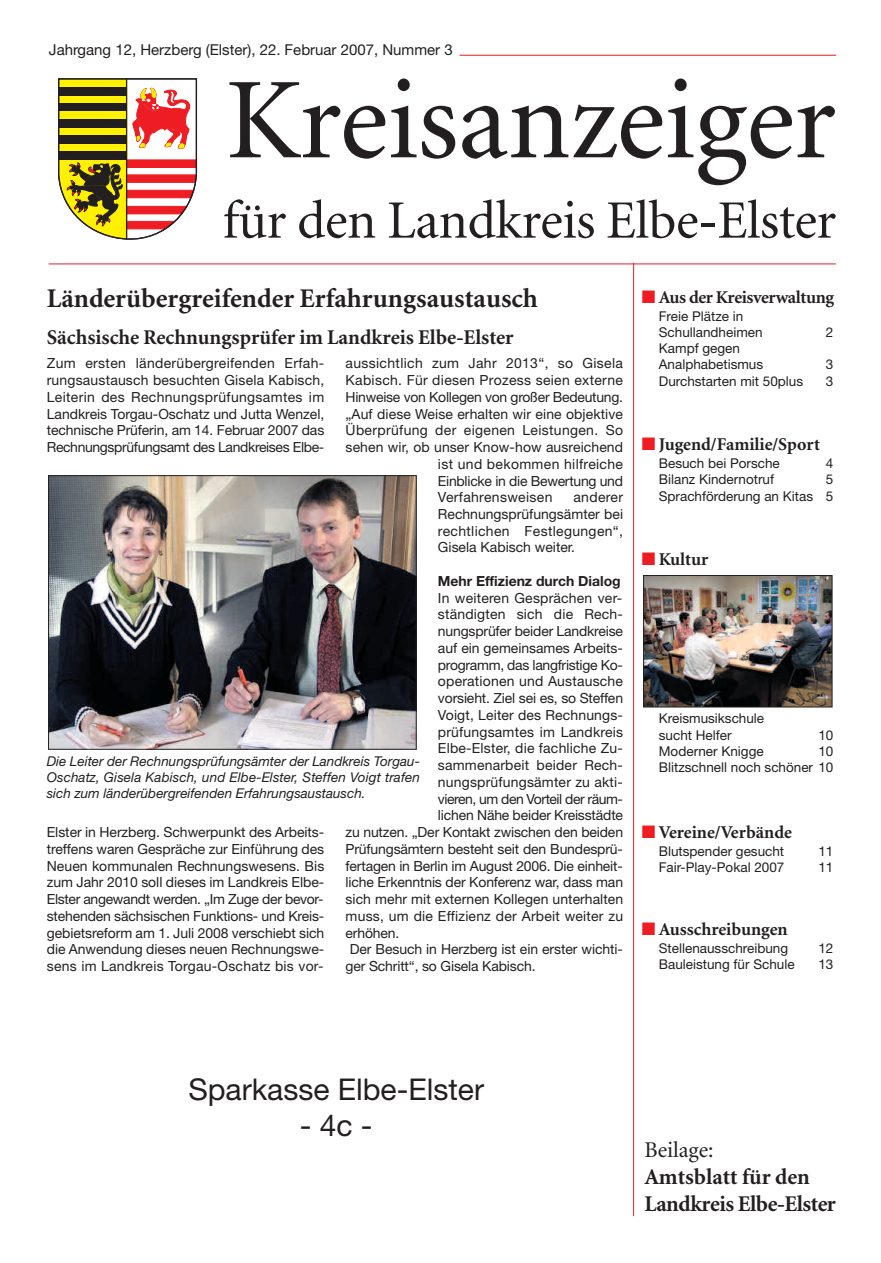
<style>
.page{position:relative;width:881px;height:1263px;background:#fff}
.page>*{position:absolute;margin:0;border:0;box-sizing:border-box;transform-origin:0 0}
.t1{font:115.5px "Minion";letter-spacing:-.005em;color:#231f20}
.t2{font:54px "Minion";letter-spacing:-.01em;color:#231f20}
.t3{font:30px/36px "Helvetica Neue LT";color:#231f20;text-align:center}
.t4{font:700 27px "Minion";color:#231f20}
.t5{font:700 22.5px/27px "Minion";letter-spacing:-.015em;color:#231f20}
.t6{font:22.5px "Minion";color:#231f20}
.t7{font:700 21px "Minion";color:#231f20}
.t8{font:700 18px "Minion";letter-spacing:-.005em;color:#231f20}
.t9{font:15px "Helvetica Neue LT";color:#231f20}
.t10{font:13.95px/16.8px "Helvetica Neue LT";color:#231f20;text-align:justify}
.t11{font:13.95px "Helvetica Neue LT";letter-spacing:.025em;color:#231f20}
.t12{font:13.95px "Helvetica Neue LT";letter-spacing:-.02em;color:#231f20}
.t13{font:13.95px "Helvetica Neue LT";letter-spacing:-.035em;color:#231f20}
.t14{font:700 13.95px "Helvetica Neue LT";color:#231f20}
.t15{font:13.5px/16.2px "Helvetica Neue LT";color:#231f20}
.t16{font:italic 13.5px/16.2px "Helvetica Neue LT";color:#231f20;text-align:justify}
.s1{color:#ee1d23}
</style>
<div class="page">
<hr style="left:459px;top:55px;width:376px;height:1px;background:#ee1d23">
<svg style="left:58px;top:78px;width:139px;height:162px"></svg>
<hr style="left:126px;top:79px;width:1px;height:160px;background:#231f20">
<hr style="left:49px;top:264px;width:786px;height:1px;background:#ee1d23">
<hr style="left:633px;top:263px;width:1px;height:953px;background:#ee1d23">
<img style="left:645px;top:577px;width:185px;height:128px">
<div style="left:643px;top:575px;width:189px;height:132px;border:1px solid #231f20"></div>
<img style="left:50px;top:477px;width:364px;height:270px">
<div style="left:48px;top:475px;width:368px;height:274px;border:1px solid #231f20"></div>
<p class="t9" style="left:49px;top:45px;width:405px">Jahrgang 12, Herzberg (Elster), 22. Februar 2007, Nummer 3</p>
<h1 class="t1" style="left:225px;top:75px;width:611px">Kreisanzeiger</h1>
<h2 class="t2" style="left:222px;top:199px;width:615px">für den Landkreis Elbe-Elster</h2>
<h3 class="t4" style="left:47px;top:288px;width:492px">Länderübergreifender Erfahrungsaustausch</h3>
<h3 class="t7" style="left:47px;top:329px;width:468px">Sächsische Rechnungsprüfer im Landkreis Elbe-Elster</h3>
<p class="t10" style="left:47px;top:356px;width:279px">Zum ersten länderübergreifenden Erfah&shy;rungsaustausch besuchten Gisela Kabisch, Leiterin des Rechnungsprüfungsamtes im Landkreis Torgau-Oschatz und Jutta Wenzel, technische Prüferin, am 14. Februar 2007 das Rechnungsprüfungsamt des Landkreises Elbe-</p>
<p class="t11" style="left:345px;top:358px;width:279px">aussichtlich zum Jahr 2013“, so Gisela</p>
<p class="t11" style="left:345px;top:375px;width:279px">Kabisch. Für diesen Prozess seien externe</p>
<p class="t10" style="left:345px;top:390px;width:279px">Hinweise von Kollegen von großer Bedeutung.</p>
<p class="t10" style="left:345px;top:407px;width:279px">„Auf diese Weise erhalten wir eine objektive</p>
<p class="t11" style="left:345px;top:425px;width:279px">Überprüfung der eigenen Leistungen. So</p>
<p class="t10" style="left:345px;top:440px;width:279px">sehen wir, ob unser Know-how ausreichend</p>
<p class="t11" style="left:438px;top:459px;width:186px">ist und bekommen hilfreiche</p>
<p class="t12" style="left:438px;top:476px;width:186px">Einblicke in die Bewertung und</p>
<p class="t11" style="left:438px;top:492px;width:116px">Verfahrensweisen</p>
<p class="t10" style="left:438px;top:490px;width:186px;text-indent:135px">anderer Rechnungsprüfungsämter bei rechtlichen Festlegungen“, Gisela Kabisch weiter.</p>
<p class="t14" style="left:438px;top:576px;width:184px">Mehr Effizienz durch Dialog</p>
<p class="t10" style="left:438px;top:591px;width:186px">In weiteren Gesprächen ver-</p>
<p class="t10" style="left:438px;top:607px;width:186px">ständigten sich die Rech-</p>
<p class="t10" style="left:438px;top:624px;width:186px">nungsprüfer beider Landkreise</p>
<p class="t10" style="left:438px;top:641px;width:186px">auf ein gemeinsames Arbeits-</p>
<p class="t12" style="left:438px;top:660px;width:186px">programm, das langfristige Ko-</p>
<p class="t10" style="left:438px;top:674px;width:186px">operationen und Austausche</p>
<p class="t10" style="left:438px;top:691px;width:186px">vorsieht. Ziel sei es, so Steffen</p>
<p class="t10" style="left:438px;top:708px;width:186px">Voigt, Leiter des Rechnungs-</p>
<p class="t10" style="left:438px;top:725px;width:186px">prüfungsamtes im Landkreis</p>
<p class="t10" style="left:438px;top:741px;width:186px">Elbe-Elster, die fachliche Zu-</p>
<p class="t10" style="left:438px;top:758px;width:186px">sammenarbeit beider Rech-</p>
<p class="t10" style="left:438px;top:775px;width:186px">nungsprüfungsämter zu akti-</p>
<p class="t13" style="left:438px;top:794px;width:186px">vieren, um den Vorteil der räum-</p>
<p class="t10" style="left:438px;top:808px;width:186px">lichen Nähe beider Kreisstädte</p>
<p class="t10" style="left:345px;top:825px;width:279px">zu nutzen. „Der Kontakt zwischen den beiden</p>
<p class="t10" style="left:345px;top:842px;width:279px">Prüfungsämtern besteht seit den Bundesprü-</p>
<p class="t10" style="left:345px;top:858px;width:279px">fertagen in Berlin im August 2006. Die einheit-</p>
<p class="t10" style="left:345px;top:875px;width:279px">liche Erkenntnis der Konferenz war, dass man</p>
<p class="t10" style="left:345px;top:892px;width:279px">sich mehr mit externen Kollegen unterhalten</p>
<p class="t10" style="left:345px;top:909px;width:279px">muss, um die Effizienz der Arbeit weiter zu</p>
<p class="t10" style="left:345px;top:925px;width:55px">erhöhen.</p>
<p class="t10" style="left:349px;top:942px;width:274px">Der Besuch in Herzberg ist ein erster wichti-</p>
<p class="t10" style="left:345px;top:959px;width:191px">ger Schritt“, so Gisela Kabisch.</p>
<p class="t16" style="left:47px;top:754px;width:374px">Die Leiter der Rechnungsprüfungsämter der Landkreis Torgau-Oschatz, Gisela Kabisch, und Elbe-Elster, Steffen Voigt trafen sich zum länderübergreifenden Erfahrungsaustausch.</p>
<p class="t10" style="left:47px;top:825px;width:279px">Elster in Herzberg. Schwerpunkt des Arbeits&shy;treffens waren Gespräche zur Einführung des Neuen kommunalen Rechnungswesens. Bis zum Jahr 2010 soll dieses im Landkreis Elbe-Elster angewandt werden. „Im Zuge der bevor&shy;stehenden sächsischen Funktions- und Kreis&shy;gebietsreform am 1. Juli 2008 verschiebt sich die Anwendung dieses neuen Rechnungswe&shy;sens im Landkreis Torgau-Oschatz bis vor-</p>
<p class="t8" style="left:641px;top:290px;width:194px"><span class="s1">■</span> Aus der Kreisverwaltung</p>
<p class="t15" style="left:658px;top:309px;width:105px">Freie Plätze in<br>Schullandheimen</p>
<p class="t15" style="left:825px;top:325px;width:9px">2</p>
<p class="t15" style="left:658px;top:342px;width:106px">Kampf gegen<br>Analphabetismus</p>
<p class="t15" style="left:825px;top:358px;width:9px">3</p>
<p class="t15" style="left:658px;top:374px;width:146px">Durchstarten mit 50plus</p>
<p class="t15" style="left:825px;top:374px;width:9px">3</p>
<p class="t8" style="left:641px;top:437px;width:180px"><span class="s1">■</span> Jugend/Familie/Sport</p>
<p class="t15" style="left:658px;top:457px;width:122px">Besuch bei Porsche</p>
<p class="t15" style="left:825px;top:457px;width:9px">4</p>
<p class="t15" style="left:658px;top:473px;width:117px">Bilanz Kindernotruf</p>
<p class="t15" style="left:658px;top:473px;width:176px;text-align:right">5<br>Sprachförderung an Kitas 5</p>
<p class="t8" style="left:641px;top:552px;width:68px"><span class="s1">■</span> Kultur</p>
<p class="t15" style="left:658px;top:712px;width:107px">Kreismusikschule sucht Helfer</p>
<p class="t15" style="left:818px;top:728px;width:16px">10</p>
<p class="t15" style="left:658px;top:744px;width:106px">Moderner Knigge</p>
<p class="t15" style="left:658px;top:744px;width:176px;text-align:right">10<br>Blitzschnell noch schöner 10</p>
<p class="t8" style="left:641px;top:825px;width:151px"><span class="s1">■</span> Vereine/Verbände</p>
<p class="t15" style="left:658px;top:844px;width:127px">Blutspender gesucht</p>
<p class="t15" style="left:818px;top:844px;width:16px">11</p>
<p class="t15" style="left:658px;top:860px;width:127px">Fair-Play-Pokal 2007</p>
<p class="t15" style="left:818px;top:860px;width:16px">11</p>
<p class="t8" style="left:641px;top:922px;width:147px"><span class="s1">■</span> Ausschreibungen</p>
<p class="t15" style="left:658px;top:941px;width:131px">Stellenausschreibung</p>
<p class="t15" style="left:818px;top:941px;width:16px">12</p>
<p class="t15" style="left:658px;top:957px;width:137px">Bauleistung für Schule</p>
<p class="t15" style="left:818px;top:957px;width:16px">13</p>
<h3 class="t3" style="left:188px;top:1074px;width:297px">Sparkasse Elbe-Elster -4c-</h3>
<h3 class="t6" style="left:644px;top:1141px;width:71px">Beilage:</h3>
<h3 class="t5" style="left:644px;top:1165px;width:193px">Amtsblatt für den<br>Landkreis Elbe-Elster</h3>
</div>
